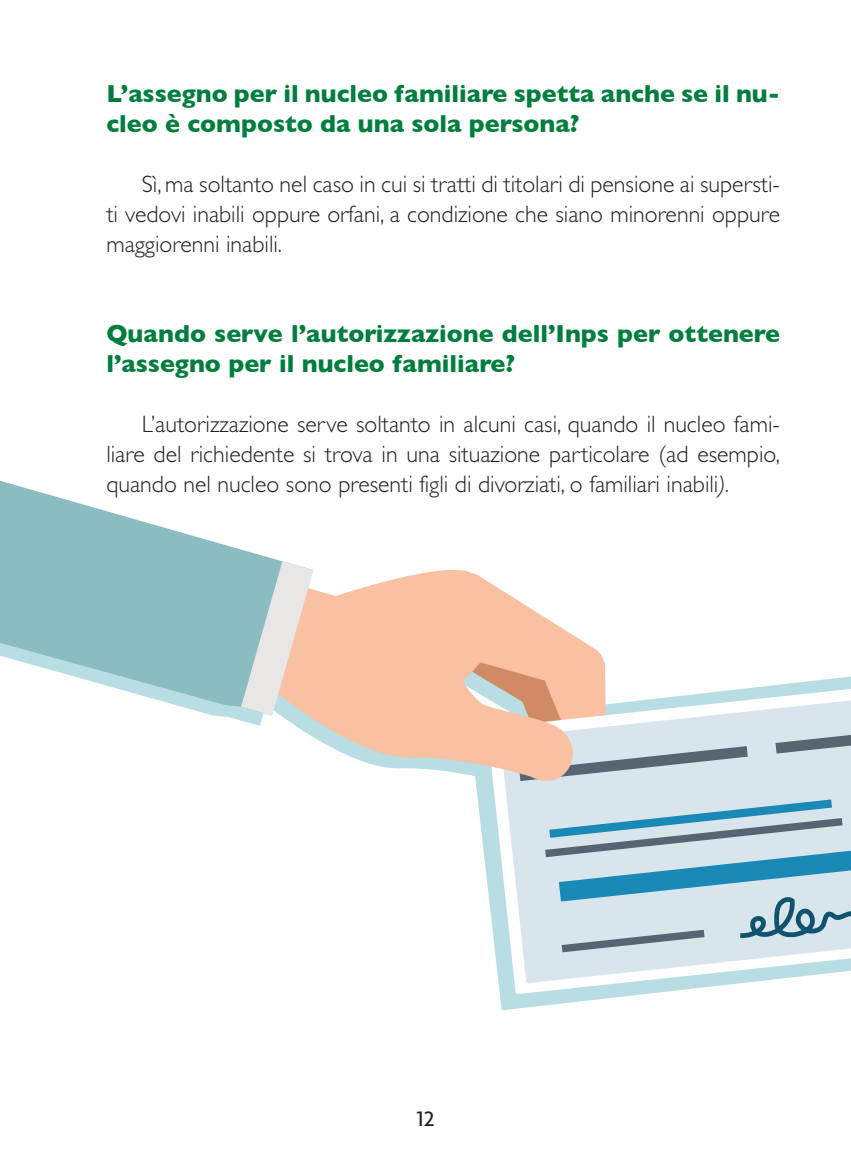
<style>
.page{position:relative;width:851px;height:1170px;background:#fff}
.page>*{position:absolute;margin:0;border:0;box-sizing:border-box;transform-origin:0 0}
.t1{font:700 25px/30px "Gill Sans";color:#007e3d}
.t2{font:300 23.75px/30px "Gill Sans";color:#231f20;text-align:justify}
.t3{font:500 22.5px "Agenda";color:#231f20}
.s1{font-style:italic}
</style>
<div class="page">
<svg style="left:0;top:480px;width:281px;height:235px;fill:#8bbcc2"></svg>
<svg style="left:495px;top:952px;width:246px;height:42px;fill:#b8dde2"></svg>
<svg style="left:500px;top:952px;width:350px;height:31px"></svg>
<svg style="left:241px;top:561px;width:609px;height:391px"></svg>
<svg style="left:279px;top:639px;width:312px;height:157px;fill:#f9c0a1"></svg>
<p class="t1" style="left:106px;top:78px;width:675px">L’assegno per il nucleo familiare spetta anche se il nu&shy;cleo è composto da una sola persona?</p>
<p class="t2" style="left:106px;top:170px;width:675px;text-indent:35px">Sì, ma soltanto nel caso in cui si tratti di titolari di pensione ai supersti&shy;ti vedovi inabili oppure orfani, a condizione che siano minorenni oppure maggiorenni inabili.</p>
<p class="t1" style="left:106px;top:318px;width:675px">Quando serve l’autorizzazione dell’Inps per ottenere l’assegno per il nucleo familiare?</p>
<p class="t2" style="left:106px;top:410px;width:675px;text-indent:35px">L’autorizzazione serve soltanto in alcuni casi, quando il nucleo fami&shy;liare del richiedente si trova in una situazione particolare (ad esempio, quando nel nucleo sono presenti figli di divorziati, o familiari inabili<span class="s1">).</span></p>
<p class="t3" style="left:416px;top:1104px;width:20px">12</p>
</div>
